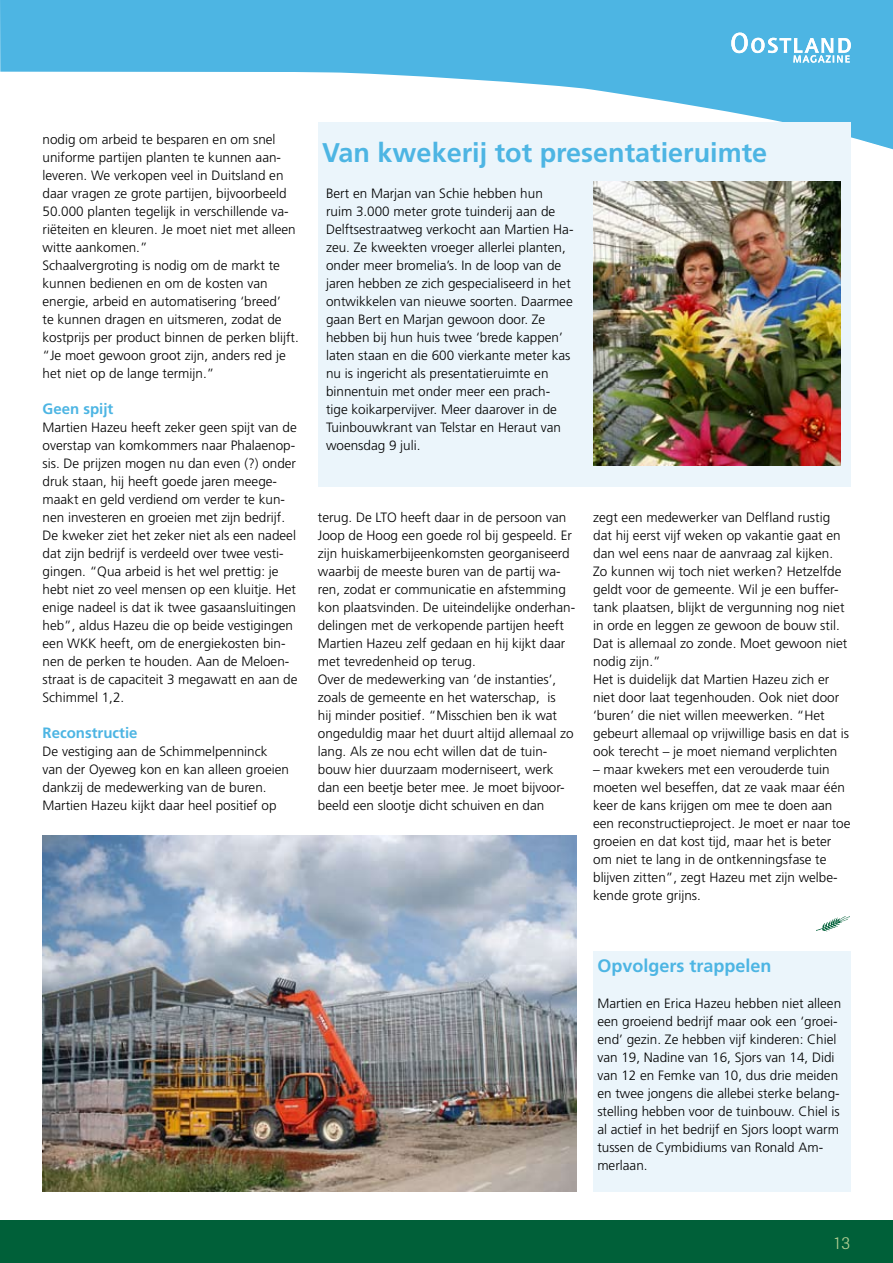
<style>
.page{position:relative;width:893px;height:1263px;background:#fff}
.page>*{position:absolute;margin:0;border:0;box-sizing:border-box;transform-origin:0 0}
.t1{font:700 27px "Frutiger CE";color:#4db5e3}
.t2{font:700 18px "Frutiger CE";color:#4db5e3}
.t3{font:300 18px "Imago";color:#b2cf93}
.t4{font:700 15px "Frutiger CE";color:#4db5e3}
.t5{font:300 13.5px/18px "Frutiger CE";color:#000}
</style>
<div class="page">
<svg style="left:0;top:0;width:893px;height:161px;fill:#4db5e3"></svg>
<div style="left:0;top:1220px;width:893px;height:43px;background:#006039"></div>
<div style="left:318px;top:122px;width:532px;height:365px;background:#ebf5fb"></div>
<svg style="left:731px;top:33px;width:120px;height:30px"></svg>
<img style="left:816px;top:916px;width:34px;height:16px">
<div style="left:593px;top:951px;width:257px;height:241px;background:#ebf5fb"></div>
<img style="left:43px;top:836px;width:533px;height:356px">
<img style="left:593px;top:182px;width:248px;height:283px">
<p class="t5" style="left:43px;top:130px;width:258px">nodig om arbeid te besparen en om snel uniforme partijen planten te kunnen aan&shy;leveren. We verkopen veel in Duitsland en daar vragen ze grote partijen, bijvoorbeeld 50.000 planten tegelijk in verschillende va&shy;riëteiten en kleuren. Je moet niet met alleen witte aankomen.”<br>Schaalvergroting is nodig om de markt te kunnen bedienen en om de kosten van energie, arbeid en automatisering ‘breed’<br>te kunnen dragen en uitsmeren, zodat de kostprijs per product binnen de perken blijft. “Je moet gewoon groot zijn, anders red je het niet op de lange termijn.”</p>
<p class="t4" style="left:43px;top:400px;width:72px">Geen spijt</p>
<p class="t5" style="left:43px;top:418px;width:257px">Martien Hazeu heeft zeker geen spijt van de overstap van komkommers naar Phalaenop&shy;sis. De prijzen mogen nu dan even (?) onder druk staan, hij heeft goede jaren meege&shy;maakt en geld verdiend om verder te kun&shy;nen investeren en groeien met zijn bedrijf.<br>De kweker ziet het zeker niet als een nadeel dat zijn bedrijf is verdeeld over twee vesti&shy;gingen. “Qua arbeid is het wel prettig: je hebt niet zo veel mensen op een kluitje. Het enige nadeel is dat ik twee gasaansluitingen heb”, aldus Hazeu die op beide vestigingen een WKK heeft, om de energiekosten bin&shy;nen de perken te houden. Aan de Meloen&shy;straat is de capaciteit 3 megawatt en aan de Schimmel 1,2.</p>
<p class="t4" style="left:43px;top:724px;width:96px">Reconstructie</p>
<p class="t5" style="left:43px;top:742px;width:248px">De vestiging aan de Schimmelpenninck van der Oyeweg kon en kan alleen groeien dankzij de medewerking van de buren.<br>Martien Hazeu kijkt daar heel positief op</p>
<h1 class="t1" style="left:322px;top:136px;width:447px">Van kwekerij tot presentatieruimte</h1>
<p class="t5" style="left:326px;top:184px;width:249px">Bert en Marjan van Schie hebben hun<br>ruim 3.000 meter grote tuinderij aan de Delftsestraatweg verkocht aan Martien Ha&shy;zeu. Ze kweekten vroeger allerlei planten, onder meer bromelia’s. In de loop van de jaren hebben ze zich gespecialiseerd in het ontwikkelen van nieuwe soorten. Daarmee gaan Bert en Marjan gewoon door. Ze hebben bij hun huis twee ‘brede kappen’ laten staan en die 600 vierkante meter kas nu is ingericht als presentatieruimte en binnentuin met onder meer een prach&shy;tige koikarpervijver. Meer daarover in de Tuinbouwkrant van Telstar en Heraut van woensdag 9 juli.</p>
<p class="t5" style="left:318px;top:508px;width:259px">terug. De LTO heeft daar in de persoon van Joop de Hoog een goede rol bij gespeeld. Er zijn huiskamerbijeenkomsten georganiseerd waarbij de meeste buren van de partij wa&shy;ren, zodat er communicatie en afstemming kon plaatsvinden. De uiteindelijke onderhan&shy;delingen met de verkopende partijen heeft Martien Hazeu zelf gedaan en hij kijkt daar met tevredenheid op terug.<br>Over de medewerking van ‘de instanties’, zoals de gemeente en het waterschap, is<br>hij minder positief. “Misschien ben ik wat ongeduldig maar het duurt altijd allemaal zo lang. Als ze nou echt willen dat de tuin&shy;bouw hier duurzaam moderniseert, werk dan een beetje beter mee. Je moet bijvoor&shy;beeld een slootje dicht schuiven en dan</p>
<p class="t5" style="left:593px;top:508px;width:257px">zegt een medewerker van Delfland rustig dat hij eerst vijf weken op vakantie gaat en dan wel eens naar de aanvraag zal kijken.<br>Zo kunnen wij toch niet werken? Hetzelfde geldt voor de gemeente. Wil je een buffer&shy;tank plaatsen, blijkt de vergunning nog niet in orde en leggen ze gewoon de bouw stil.<br>Dat is allemaal zo zonde. Moet gewoon niet nodig zijn.”<br>Het is duidelijk dat Martien Hazeu zich er niet door laat tegenhouden. Ook niet door ‘buren’ die niet willen meewerken. “Het gebeurt allemaal op vrijwillige basis en dat is ook terecht – je moet niemand verplichten</p>
<p class="t5" style="left:593px;top:760px;width:259px">– maar kwekers met een verouderde tuin moeten wel beseffen, dat ze vaak maar één keer de kans krijgen om mee te doen aan een reconstructieproject. Je moet er naar toe groeien en dat kost tijd, maar het is beter om niet te lang in de ontkenningsfase te blijven zitten”, zegt Hazeu met zijn welbe&shy;kende grote grijns.</p>
<h2 class="t2" style="left:597px;top:955px;width:176px">Opvolgers trappelen</h2>
<p class="t5" style="left:597px;top:994px;width:245px">Martien en Erica Hazeu hebben niet alleen een groeiend bedrijf maar ook een ‘groei&shy;end’ gezin. Ze hebben vijf kinderen: Chiel van 19, Nadine van 16, Sjors van 14, Didi van 12 en Femke van 10, dus drie meiden en twee jongens die allebei sterke belang&shy;stelling hebben voor de tuinbouw. Chiel is al actief in het bedrijf en Sjors loopt warm tussen de Cymbidiums van Ronald Am&shy;merlaan.</p>
<h2 class="t3" style="left:833px;top:1232px;width:19px">13</h2>
</div>
